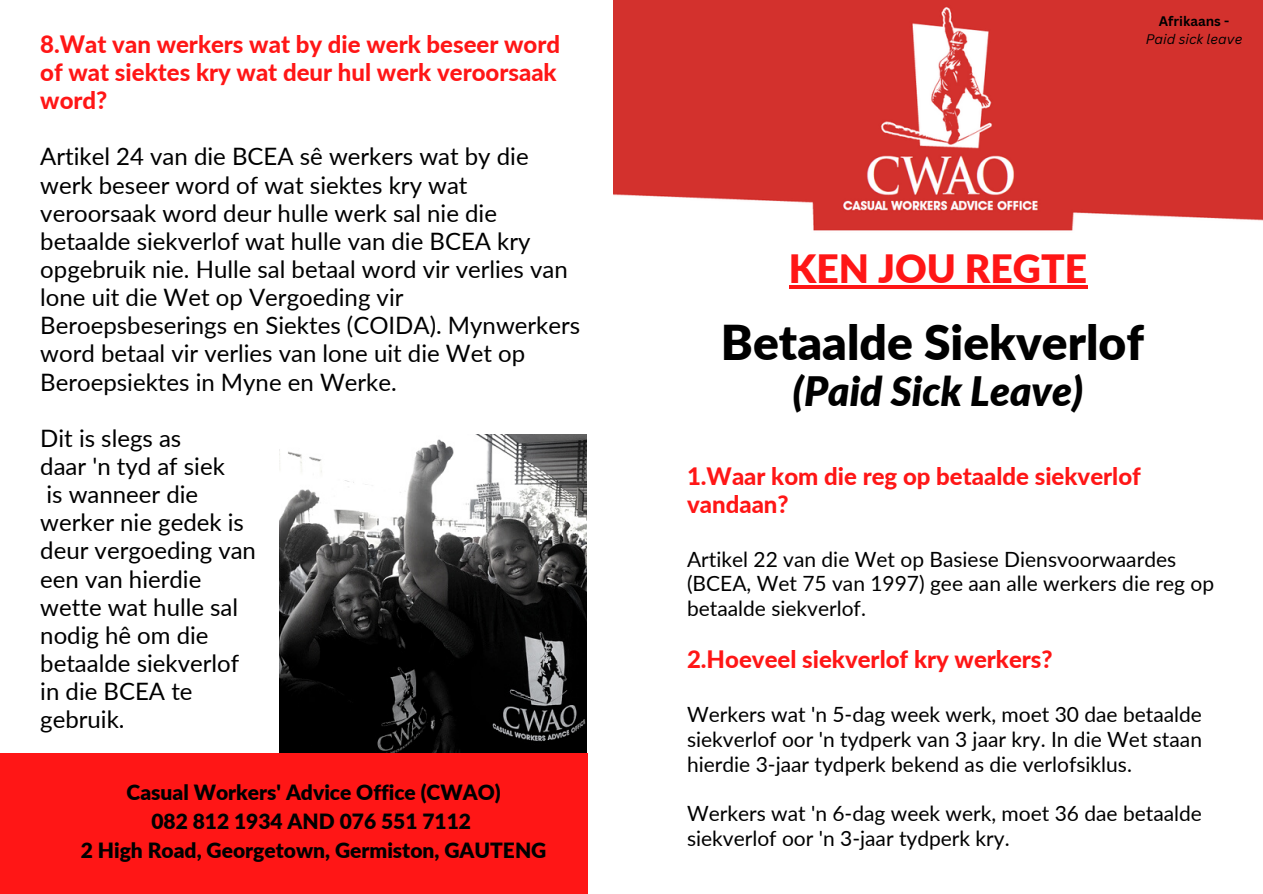
<style>
.page{position:relative;width:1263px;height:894px;background:#fff}
.page>*{position:absolute;margin:0;border:0;box-sizing:border-box;transform-origin:0 0}
.t1{font:900 48px "Lato";color:#000}
.t2{font:italic 900 40.5px "Lato";color:#000}
.t3{font:900 39px "Lato";color:#ff1616}
.t4{font:24px/28px "Lato";color:#000}
.t5{font:800 24px/28px "Lato";color:#ff1616}
.t6{font:21px/24.8px "Lato";color:#000}
.t7{font:900 21px/29.2px "Lato";color:#000;text-align:center}
.t8{font:italic 13.5px "Canva Sans";color:#000}
.t9{font:700 13.5px "Canva Sans";color:#000}
</style>
<div class="page">
<hr style="left:789px;top:285px;width:298px;height:4px;background:#ff1616">
<div style="left:0;top:752px;width:587px;height:141px;background:#ff1616"></div>
<img style="left:613px;top:0;width:649px;height:231px">
<img style="left:280px;top:434px;width:307px;height:318px">
<p class="t5" style="left:40px;top:30px;width:521px">8.Wat van werkers wat by die werk beseer word of wat siektes kry wat deur hul werk veroorsaak word?</p>
<p class="t4" style="left:40px;top:142px;width:541px">Artikel 24 van die BCEA sê werkers wat by die werk beseer word of wat siektes kry wat veroorsaak word deur hulle werk sal nie die betaalde siekverlof wat hulle van die BCEA kry opgebruik nie. Hulle sal betaal word vir verlies van lone uit die Wet op Vergoeding vir Beroepsbeserings en Siektes (COIDA). Mynwerkers word betaal vir verlies van lone uit die Wet op Beroepsiektes in Myne en Werke.</p>
<p class="t4" style="left:40px;top:423px;width:217px">Dit is slegs as<br>daar 'n tyd af siek<br>is wanneer die werker nie gedek is deur vergoeding van een van hierdie wette wat hulle sal nodig hê om die betaalde siekverlof in die BCEA te gebruik.</p>
<p class="t7" style="left:81px;top:776px;width:467px">Casual Workers' Advice Office (CWAO)<br>082 812 1934 AND 076 551 7112<br>2 High Road, Georgetown, Germiston, GAUTENG</p>
<p class="t9" style="left:1159px;top:11px;width:72px">Afrikaans -</p>
<p class="t8" style="left:1146px;top:29px;width:98px">Paid sick leave</p>
<h3 class="t3" style="left:789px;top:245px;width:300px">KEN JOU REGTE</h3>
<h1 class="t1" style="left:721px;top:312px;width:424px">Betaalde Siekverlof</h1>
<h2 class="t2" style="left:793px;top:366px;width:292px">(Paid Sick Leave)</h2>
<p class="t5" style="left:687px;top:461px;width:455px">1.Waar kom die reg op betaalde siekverlof vandaan?</p>
<p class="t6" style="left:687px;top:546px;width:529px">Artikel 22 van die Wet op Basiese Diensvoorwaardes (BCEA, Wet 75 van 1997) gee aan alle werkers die reg op betaalde siekverlof.</p>
<p class="t5" style="left:687px;top:644px;width:367px">2.Hoeveel siekverlof kry werkers?</p>
<p class="t6" style="left:687px;top:701px;width:517px;text-align:justify">Werkers wat 'n 5-dag week werk, moet 30 dae betaalde siekverlof oor 'n tydperk van 3 jaar kry. In die Wet staan hierdie 3-jaar tydperk bekend as die verlofsiklus.</p>
<p class="t6" style="left:687px;top:800px;width:516px">Werkers wat 'n 6-dag week werk, moet 36 dae betaalde siekverlof oor 'n 3-jaar tydperk kry.</p>
</div>
